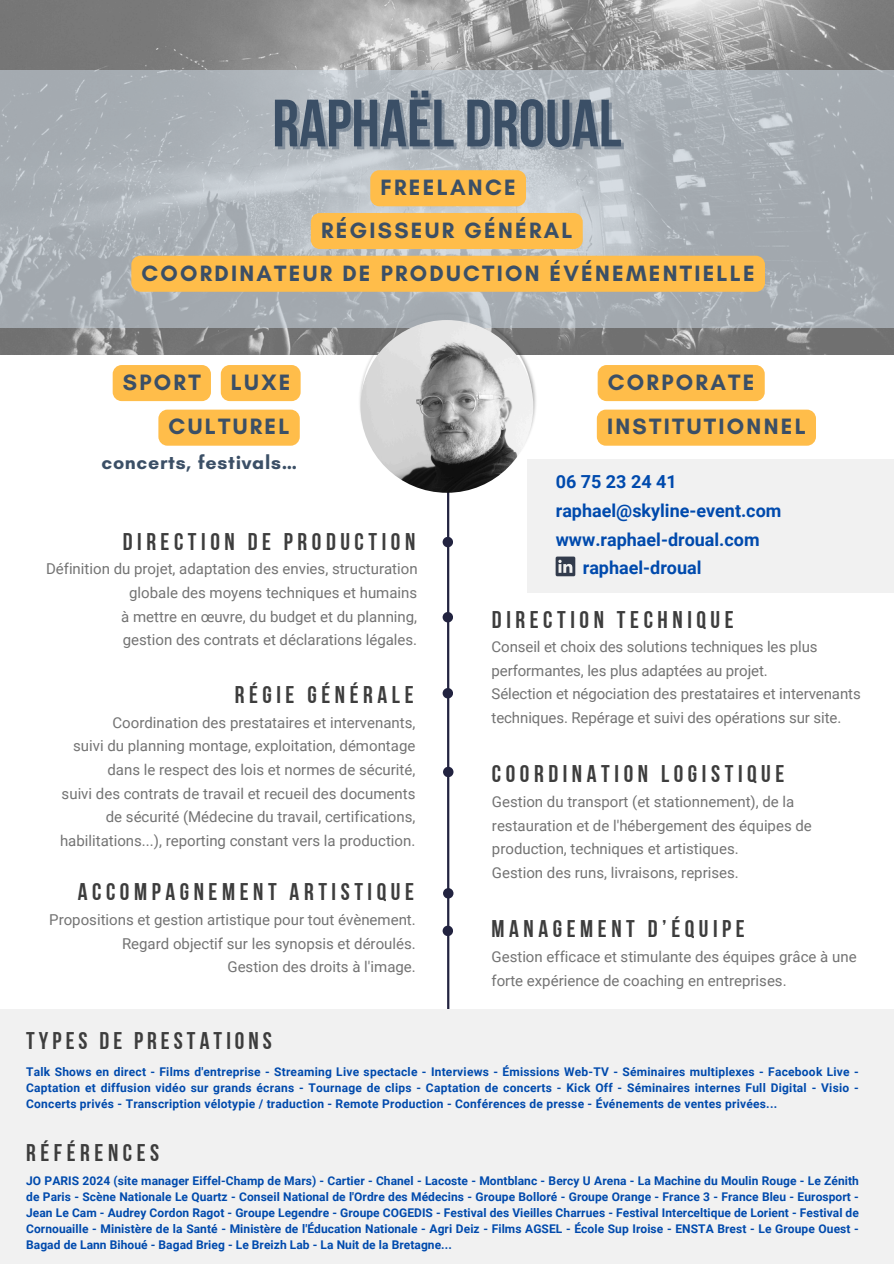
<style>
.page{position:relative;width:894px;height:1264px;background:#fff}
.page>*{position:absolute;margin:0;border:0;box-sizing:border-box;transform-origin:0 0}
.t1{font:66.6px "Bebas Neue Cyrillic";color:#3b4f66}
.t2{font:24.15px "Bebas Neue Cyrillic";letter-spacing:.19em;color:#3d3d3d}
.t3{font:24.15px "Bebas Neue Cyrillic";letter-spacing:.17em;color:#3d3d3d}
.t4{font:700 22.65px "Glacial Indifference";letter-spacing:.1em;color:#3b4f66}
.t5{font:700 22.5px "Glacial Indifference";letter-spacing:.1em;color:#3b4f66}
.t6{font:700 19.65px "Glacial Indifference";letter-spacing:.035em;color:#3b4f66}
.t7{font:700 18px/29.2px "Roboto";color:#004aad}
.t8{font:15px/23.7px "Roboto";color:#737373;text-align:right}
.t9{font:700 12px/16px "Roboto";letter-spacing:.01em;color:#004aad;text-align:justify}
</style>
<div class="page">
<img style="left:0;top:0;width:893px;height:354px">
<img style="left:358px;top:328px;width:179px;height:163px">
<svg style="left:0;top:70px;width:893px;height:258px;background:#adb4b9"></svg>
<hr style="left:447px;top:491px;width:2px;height:521px;background:#222340">
<img style="left:360px;top:320px;width:173px;height:173px;border-radius:50%">
<div style="left:442px;top:688px;width:11px;height:10px;background:#222340;border-radius:50%"></div>
<div style="left:442px;top:612px;width:11px;height:10px;background:#222340;border-radius:50%"></div>
<div style="left:442px;top:537px;width:11px;height:10px;background:#222340;border-radius:50%"></div>
<div style="left:443px;top:766px;width:10px;height:11px;background:#222340;border-radius:50%"></div>
<div style="left:443px;top:888px;width:10px;height:10px;background:#222340;border-radius:50%"></div>
<div style="left:442px;top:925px;width:11px;height:11px;background:#222340;border-radius:50%"></div>
<div style="left:527px;top:459px;width:366px;height:133px;background:#f1f1f1"></div>
<div style="left:131px;top:256px;width:633px;height:36px;background:#ffbd4a"></div>
<div style="left:311px;top:213px;width:271px;height:36px;background:#ffbd4a"></div>
<svg style="left:555px;top:556px;width:20px;height:20px"></svg>
<div style="left:0;top:1009px;width:893px;height:254px;background:#f1f1f1"></div>
<div style="left:370px;top:170px;width:156px;height:36px;background:#ffbd4a;border-radius:9px"></div>
<div style="left:158px;top:409px;width:142px;height:36px;background:#ffbd4a;border-radius:9px"></div>
<div style="left:113px;top:365px;width:98px;height:36px;background:#ffbd4a;border-radius:9px"></div>
<div style="left:597px;top:365px;width:167px;height:36px;background:#ffbd4a;border-radius:9px"></div>
<div style="left:596px;top:409px;width:219px;height:36px;background:#ffbd4a;border-radius:9px"></div>
<div style="left:221px;top:365px;width:79px;height:36px;background:#ffbd4a;border-radius:9px"></div>
<h2 class="t1" style="left:272px;top:96px;width:351px">RAPHAËL DROUAL</h2>
<h5 class="t4" style="left:380px;top:173px;width:137px">FREELANCE</h5>
<h2 class="t5" style="left:321px;top:216px;width:253px">RÉGISSEUR GÉNÉRAL</h2>
<p class="t5" style="left:141px;top:259px;width:614px">COORDINATEUR DE PRODUCTION ÉVÉNEMENTIELLE</p>
<h5 class="t4" style="left:123px;top:368px;width:79px">SPORT</h5>
<h3 class="t4" style="left:607px;top:368px;width:148px">CORPORATE</h3>
<h5 class="t4" style="left:607px;top:413px;width:200px">INSTITUTIONNEL</h5>
<h3 class="t4" style="left:231px;top:368px;width:61px">LUXE</h3>
<h3 class="t4" style="left:168px;top:413px;width:122px">CULTUREL</h3>
<p class="t6" style="left:101px;top:450px;width:197px">concerts, festivals…</p>
<h3 class="t7" style="left:555px;top:467px;width:227px">06 75 23 24 41 raphael@skyline-event.com www.raphael-droual.com</h3>
<h2 class="t2" style="left:123px;top:532px;width:294px">DIRECTION DE PRODUCTION</h2>
<h2 class="t8" style="left:46px;top:557px;width:373px">Définition du projet, adaptation des envies, structuration globale des moyens techniques et humains<br>à mettre en œuvre, du budget et du planning,<br>gestion des contrats et déclarations légales.</h2>
<h3 class="t7" style="left:582px;top:553px;width:120px">raphael-droual</h3>
<h2 class="t2" style="left:492px;top:609px;width:243px">DIRECTION TECHNIQUE</h2>
<p class="t8" style="left:491px;top:635px;width:370px;text-align:left">Conseil et choix des solutions techniques les plus performantes, les plus adaptées au projet.<br>Sélection et négociation des prestataires et intervenants techniques. Repérage et suivi des opérations sur site.</p>
<h2 class="t2" style="left:235px;top:684px;width:180px">RÉGIE GÉNÉRALE</h2>
<h2 class="t8" style="left:62px;top:710px;width:355px">Coordination des prestataires et intervenants,<br>suivi du planning montage, exploitation, démontage dans le respect des lois et normes de sécurité,<br>suivi des contrats de travail et recueil des documents</h2>
<h2 class="t8" style="left:60px;top:805px;width:357px">de sécurité (Médecine du travail, certifications, habilitations...), reporting constant vers la production.</h2>
<h4 class="t2" style="left:492px;top:763px;width:294px">COORDINATION LOGISTIQUE</h4>
<p class="t8" style="left:492px;top:790px;width:321px;text-align:left">Gestion du transport (et stationnement), de la restauration et de l'hébergement des équipes de production, techniques et artistiques.<br>Gestion des runs, livraisons, reprises.</p>
<p class="t2" style="left:78px;top:882px;width:337px">ACCOMPAGNEMENT ARTISTIQUE</p>
<p class="t8" style="left:49px;top:908px;width:368px">Propositions et gestion artistique pour tout évènement.<br>Regard objectif sur les synopsis et déroulés.<br>Gestion des droits à l'image.</p>
<h3 class="t2" style="left:491px;top:918px;width:255px">MANAGEMENT D’ÉQUIPE</h3>
<h5 class="t8" style="left:491px;top:945px;width:366px;text-align:left">Gestion efficace et stimulante des équipes grâce à une forte expérience de coaching en entreprises.</h5>
<h5 class="t3" style="left:26px;top:1030px;width:247px">TYPES DE PRESTATIONS</h5>
<p class="t9" style="left:26px;top:1063px;width:833px">Talk Shows en direct - Films d'entreprise - Streaming Live spectacle - Interviews - Émissions Web-TV - Séminaires multiplexes - Facebook Live - Captation et diffusion vidéo sur grands écrans - Tournage de clips - Captation de concerts - Kick Off - Séminaires internes Full Digital - Visio - Concerts privés - Transcription vélotypie / traduction - Remote Production - Conférences de presse - Événements de ventes privées...</p>
<h5 class="t2" style="left:26px;top:1142px;width:134px">RÉFÉRENCES</h5>
<h3 class="t9" style="left:26px;top:1173px;width:834px">JO PARIS 2024 (site manager Eiffel-Champ de Mars) - Cartier - Chanel - Lacoste - Montblanc - Bercy U Arena - La Machine du Moulin Rouge - Le Zénith de Paris - Scène Nationale Le Quartz - Conseil National de l'Ordre des Médecins - Groupe Bolloré - Groupe Orange - France 3 - France Bleu - Eurosport - Jean Le Cam - Audrey Cordon Ragot - Groupe Legendre - Groupe COGEDIS - Festival des Vieilles Charrues - Festival Interceltique de Lorient - Festival de Cornouaille - Ministère de la Santé - Ministère de l'Éducation Nationale - Agri Deiz - Films AGSEL - École Sup Iroise - ENSTA Brest - Le Groupe Ouest - Bagad de Lann Bihoué - Bagad Brieg - Le Breizh Lab - La Nuit de la Bretagne...</h3>
</div>
